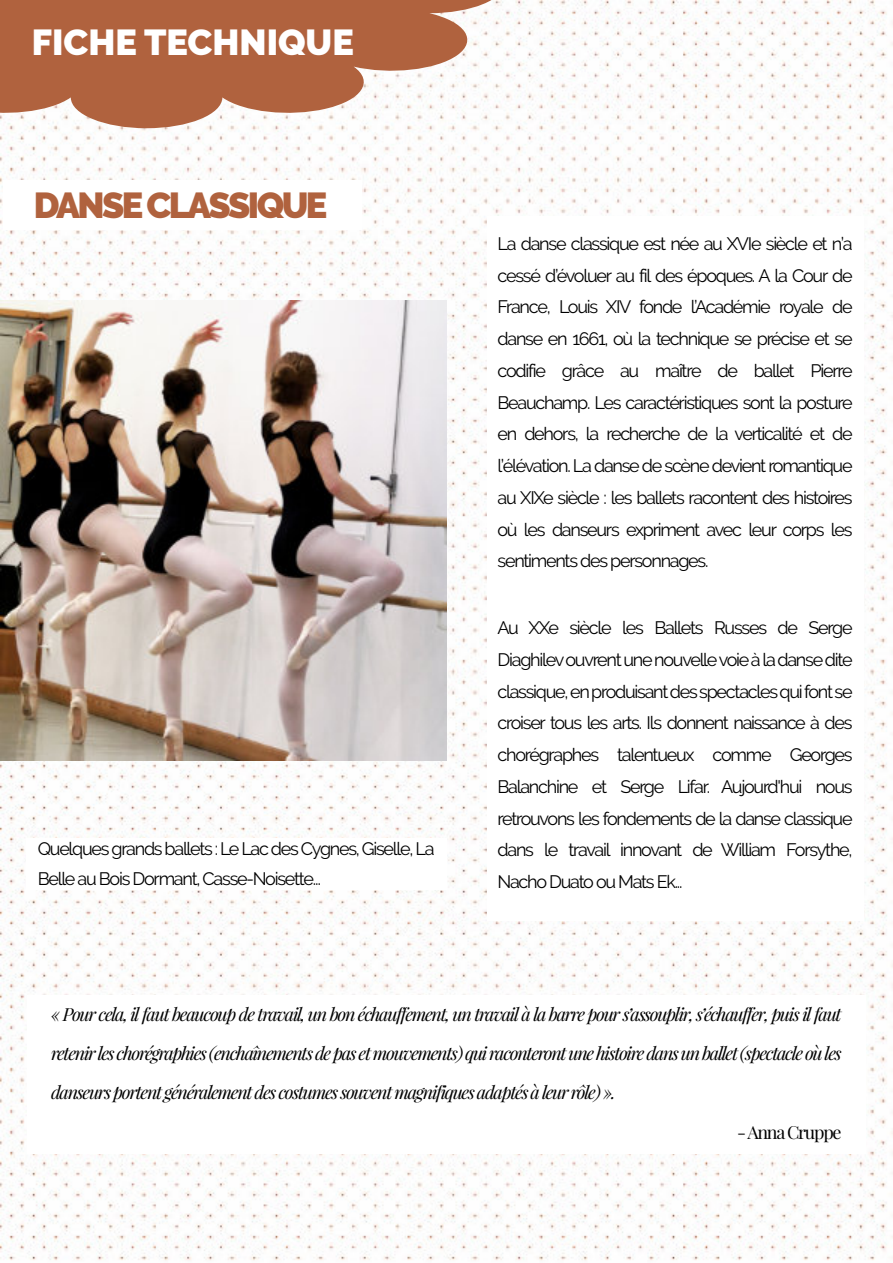
<style>
.page{position:relative;width:893px;height:1263px;background:#fff}
.page>*{position:absolute;margin:0;border:0;box-sizing:border-box;transform-origin:0 0}
.t1{font:900 36px "Raleway";letter-spacing:-.07em;color:#b0623e}
.t2{font:900 36px "Raleway";color:#fff}
.t3{font:18px/31.8px "Raleway";letter-spacing:-.07em;color:#000;text-align:justify}
.t4{font:italic 18px/39px "Playfair Display";letter-spacing:-.07em;color:#000;text-align:justify}
.t5{font:18px "Playfair Display";letter-spacing:-.07em;color:#000}
</style>
<div class="page">
<img style="left:0;top:0;width:893px;height:1261px">
<div style="left:3px;top:180px;width:358px;height:50px;background:#fff"></div>
<img style="left:0;top:301px;width:446px;height:460px">
<div style="left:487px;top:216px;width:376px;height:705px;background:#fff"></div>
<div style="left:27px;top:995px;width:839px;height:158px;background:#fff"></div>
<div style="left:26px;top:838px;width:420px;height:52px;background:#fff"></div>
<svg style="left:0;top:0;width:505px;height:128px;fill:#b0623e"></svg>
<h1 class="t2" style="left:32px;top:21px;width:323px">FICHE TECHNIQUE</h1>
<h1 class="t1" style="left:34px;top:184px;width:295px">DANSECLASSIQUE</h1>
<p class="t3" style="left:38px;top:833px;width:398px;line-height:30.3px">Quelques grands ballets : Le Lac des Cygnes, Giselle, La<br>Belle au Bois Dormant, Casse-Noisette…</p>
<p class="t3" style="left:497px;top:227px;width:357px">La danse classique est née au XVIe siècle et n’a cessé d’évoluer au fil des époques. A la Cour de France, Louis XIV fonde l’Académie royale de danse en 1661, où la technique se précise et se codifie grâce au maître de ballet Pierre Beauchamp. Les caractéristiques sont la posture en dehors, la recherche de la verticalité et de l’élévation. La danse de scène devient romantique au XIXe siècle : les ballets racontent des histoires où les danseurs expriment avec leur corps les sentiments des personnages.</p>
<p class="t3" style="left:497px;top:612px;width:357px">Au XXe siècle les Ballets Russes de Serge Diaghilevouvrent une nouvellevoie à la danse dite classique,enproduisantdesspectaclesquifontse croiser tous les arts. Ils donnent naissance à des chorégraphes talentueux comme Georges Balanchine et Serge Lifar. Aujourd'hui nous retrouvons les fondements de la danse classique dans le travail innovant de William Forsythe, Nacho Duato ou Mats Ek...</p>
<p class="t4" style="left:51px;top:994px;width:792px">« Pour cela, il faut beaucoup de travail, un bon échauffement, un travail à la barre pour s’assouplir, s’échauffer, puis il faut retenir les chorégraphies (enchaînements de pas et mouvements) qui raconteront une histoire dans un ballet (spectacle où les danseurs portent généralement des costumes souvent magnifiques adaptés à leur rôle) ».</p>
<p class="t5" style="left:737px;top:1120px;width:106px">-Anna Cruppe</p>
</div>
